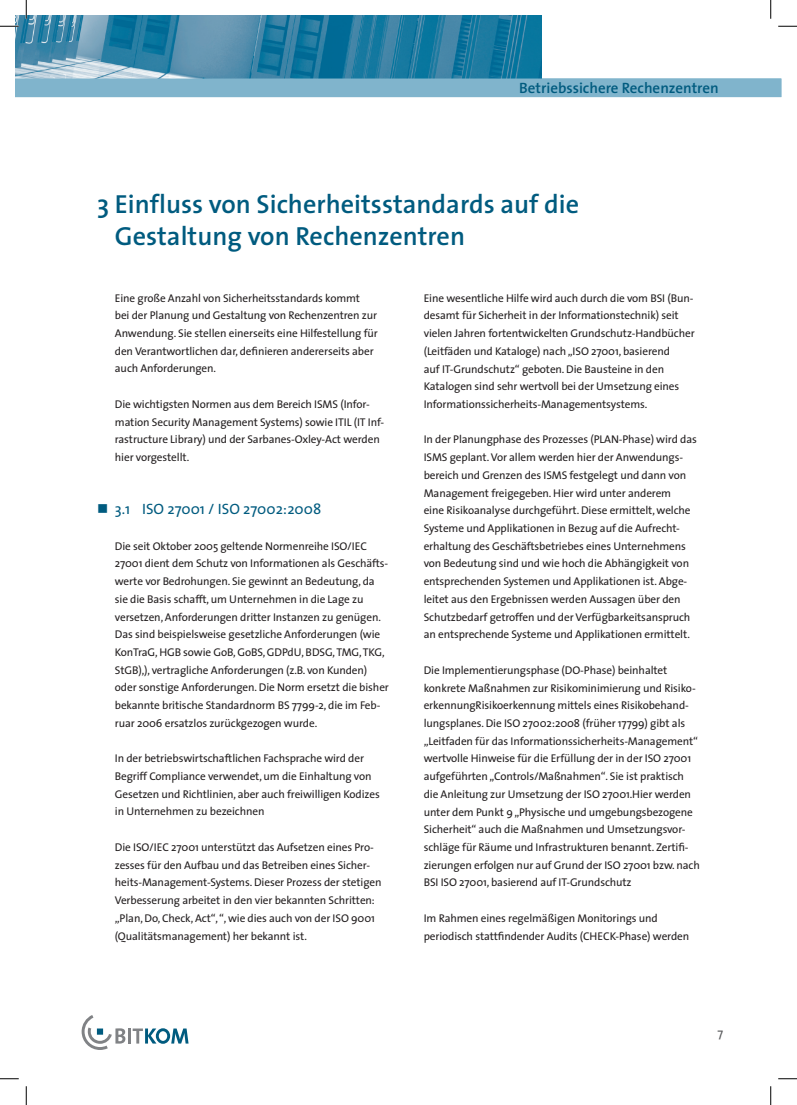
<style>
.page{position:relative;width:797px;height:1105px;background:#fff}
.page>*{position:absolute;margin:0;border:0;box-sizing:border-box;transform-origin:0 0}
.t1{font:600 26.25px/31.5px "The Sans";color:#005b7f}
.t2{font:600 15px "The Sans";color:#005b7f}
.t3{font:15px "The Sans";color:#005b7f}
.t4{font:12.5px "The Sans";color:#57585a}
.t5{font:11.25px/17.8px "The Sans";letter-spacing:-.01em;color:#231f20}
</style>
<div class="page">
<img style="left:16px;top:16px;width:525px;height:63px">
<div style="left:16px;top:79px;width:765px;height:18px;background:#80b4cc"></div>
<svg style="left:82px;top:1015px;width:43px;height:35px"></svg>
<hr style="left:127px;top:1028px;width:3px;height:15px;background:#808285">
<div style="left:97px;top:1028px;width:6px;height:7px;background:#005b7f"></div>
<svg style="left:133px;top:1028px;width:55px;height:16px"></svg>
<svg style="left:0;top:25px;width:19px;height:2px"></svg>
<svg style="left:778px;top:25px;width:19px;height:2px"></svg>
<svg style="left:0;top:1078px;width:19px;height:1px"></svg>
<svg style="left:778px;top:1078px;width:19px;height:1px"></svg>
<svg style="left:25px;top:0;width:2px;height:19px"></svg>
<svg style="left:25px;top:1086px;width:2px;height:19px"></svg>
<svg style="left:770px;top:0;width:1px;height:19px"></svg>
<svg style="left:770px;top:1086px;width:1px;height:19px"></svg>
<h2 class="t2" style="left:519px;top:79px;width:201px">Betriebssichere Rechenzentren</h2>
<h1 class="t1" style="left:115px;top:189px;width:466px;text-indent:-18px">3 Einfluss von Sicherheitsstandards auf die<br>Gestaltung von Rechenzentren</h1>
<p class="t5" style="left:115px;top:289px;width:264px">Eine große Anzahl von Sicherheitsstandards kommt<br>bei der Planung und Gestaltung von Rechenzentren zur Anwendung. Sie stellen einerseits eine Hilfestellung für den Verantwortlichen dar, definieren andererseits aber auch Anforderungen.</p>
<p class="t5" style="left:115px;top:395px;width:271px">Die wichtigsten Normen aus dem Bereich ISMS (Infor&shy;mation Security Management Systems) sowie ITIL (IT Inf&shy;rastructure Library) und der Sarbanes-Oxley-Act werden hier vorgestellt.</p>
<h2 class="t3" style="left:115px;top:499px;width:208px">3.1 ISO 27001 / ISO 27002:2008</h2>
<p class="t5" style="left:115px;top:537px;width:275px">Die seit Oktober 2005 geltende Normenreihe ISO/IEC 27001 dient dem Schutz von Informationen als Geschäfts&shy;werte vor Bedrohungen. Sie gewinnt an Bedeutung, da sie die Basis schafft, um Unternehmen in die Lage zu versetzen, Anforderungen dritter Instanzen zu genügen.<br>Das sind beispielsweise gesetzliche Anforderungen (wie KonTraG, HGB sowie GoB, GoBS, GDPdU, BDSG, TMG, TKG, StGB),), vertragliche Anforderungen (z.B. von Kunden) oder sonstige Anforderungen. Die Norm ersetzt die bisher bekannte britische Standardnorm BS 7799-2, die im Feb&shy;ruar 2006 ersatzlos zurückgezogen wurde.</p>
<p class="t5" style="left:115px;top:750px;width:266px">In der betriebswirtschaftlichen Fachsprache wird der Begriff Compliance verwendet, um die Einhaltung von Gesetzen und Richtlinien, aber auch freiwilligen Kodizes in Unternehmen zu bezeichnen</p>
<p class="t5" style="left:115px;top:838px;width:268px">Die ISO/IEC 27001 unterstützt das Aufsetzen eines Pro&shy;zesses für den Aufbau und das Betreiben eines Sicher&shy;heits-Management-Systems. Dieser Prozess der stetigen Verbesserung arbeitet in den vier bekannten Schritten: „Plan, Do, Check, Act“, “, wie dies auch von der ISO 9001 (Qualitätsmanagement) her bekannt ist.</p>
<p class="t5" style="left:424px;top:289px;width:272px">Eine wesentliche Hilfe wird auch durch die vom BSI (Bun&shy;desamt für Sicherheit in der Informationstechnik) seit vielen Jahren fortentwickelten Grundschutz-Handbücher (Leitfäden und Kataloge) nach „ISO 27001, basierend<br>auf IT-Grundschutz“ geboten. Die Bausteine in den Katalogen sind sehr wertvoll bei der Umsetzung eines Informationssicherheits-Managementsystems.</p>
<p class="t5" style="left:424px;top:431px;width:275px">In der Planungphase des Prozesses (PLAN-Phase) wird das ISMS geplant. Vor allem werden hier der Anwendungs&shy;bereich und Grenzen des ISMS festgelegt und dann von Management freigegeben. Hier wird unter anderem<br>eine Risikoanalyse durchgeführt. Diese ermittelt, welche Systeme und Applikationen in Bezug auf die Aufrecht&shy;erhaltung des Geschäftsbetriebes eines Unternehmens von Bedeutung sind und wie hoch die Abhängigkeit von entsprechenden Systemen und Applikationen ist. Abge&shy;leitet aus den Ergebnissen werden Aussagen über den Schutzbedarf getroffen und der Verfügbarkeitsanspruch an entsprechende Systeme und Applikationen ermittelt.</p>
<p class="t5" style="left:424px;top:661px;width:278px">Die Implementierungsphase (DO-Phase) beinhaltet konkrete Maßnahmen zur Risikominimierung und Risiko&shy;erkennungRisikoerkennung mittels eines Risikobehand&shy;lungsplanes. Die ISO 27002:2008 (früher 17799) gibt als „Leitfaden für das Informationssicherheits-Management“ wertvolle Hinweise für die Erfüllung der in der ISO 27001 aufgeführten „Controls/Maßnahmen“. Sie ist praktisch die Anleitung zur Umsetzung der ISO 27001.Hier werden unter dem Punkt 9 „Physische und umgebungsbezogene Sicherheit“ auch die Maßnahmen und Umsetzungsvor&shy;schläge für Räume und Infrastrukturen benannt. Zertifi&shy;zierungen erfolgen nur auf Grund der ISO 27001 bzw. nach BSI ISO 27001, basierend auf IT-Grundschutz</p>
<p class="t5" style="left:424px;top:909px;width:267px">Im Rahmen eines regelmäßigen Monitorings und periodisch stattfindender Audits (CHECK-Phase) werden</p>
<p class="t4" style="left:717px;top:1025px;width:7px">7</p>
</div>
